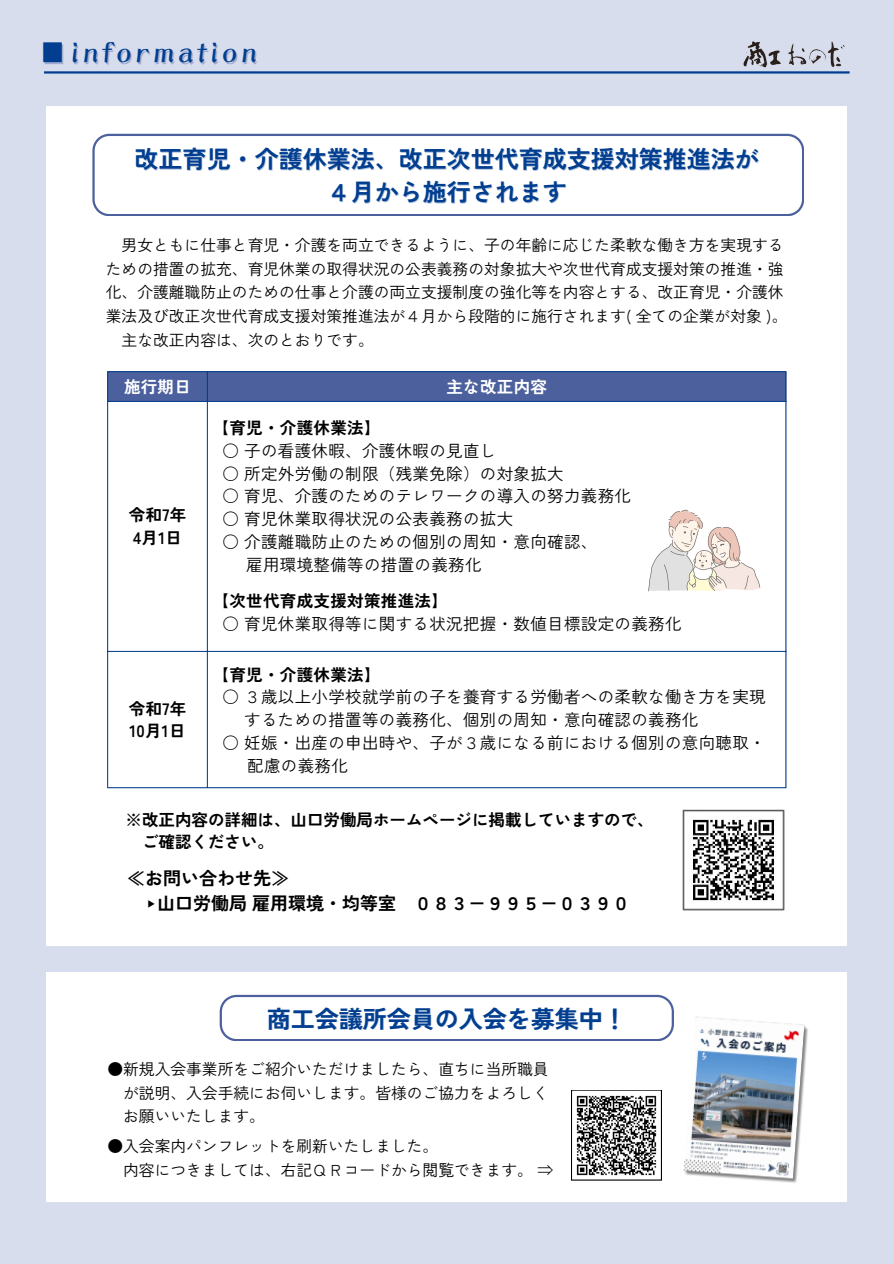
<style>
.page{position:relative;width:894px;height:1264px;background:#fff}
.page>*{position:absolute;margin:0;border:0;box-sizing:border-box;transform-origin:0 0}
.t1{font:30px "Tsubame Std R";letter-spacing:.1em;color:#013e90}
.t2{font:700 24px "Zen Kaku Gothic New";color:#013e90}
.t3{font:700 18px/24.8px "Zen Kaku Gothic New";color:#000}
.t4{font:16.5px "Zen Kaku Gothic New";letter-spacing:.02em;color:#000}
.t5{font:700 16.5px "Zen Kaku Gothic New";letter-spacing:.02em;color:#000}
.t6{font:700 16.5px/22.5px "Zen Kaku Gothic New";color:#000}
.t7{font:700 16.5px "Zen Kaku Gothic New";letter-spacing:.02em;color:#fff}
.t8{font:15.75px/23.7px "Zen Kaku Gothic New";color:#000}
.s1{font-family:"Free Sans";font-weight:400}
.s2{font-family:"Noto Sans CJ Ksc"}
</style>
<div class="page">
<div style="left:0;top:0;width:893px;height:1263px;background:#d8dded"></div>
<hr style="left:44px;top:71px;width:805px;height:3px;background:#013e90">
<img style="left:743px;top:41px;width:102px;height:27px">
<div style="left:47px;top:106px;width:799px;height:839px;background:#fff"></div>
<div style="left:108px;top:372px;width:677px;height:29px;background:#4b609d"></div>
<hr style="left:107px;top:372px;width:1px;height:415px;background:#013e90">
<hr style="left:207px;top:372px;width:1px;height:415px;background:#013e90">
<hr style="left:785px;top:372px;width:1px;height:415px;background:#013e90">
<hr style="left:107px;top:371px;width:679px;height:1px;background:#013e90">
<hr style="left:107px;top:401px;width:679px;height:1px;background:#013e90">
<hr style="left:107px;top:651px;width:679px;height:1px;background:#013e90">
<hr style="left:107px;top:787px;width:679px;height:1px;background:#013e90">
<img style="left:682px;top:809px;width:101px;height:101px">
<div style="left:47px;top:972px;width:799px;height:229px;background:#fff"></div>
<svg style="left:647px;top:509px;width:113px;height:82px;background:#eee7e3"></svg>
<img style="left:682px;top:1016px;width:128px;height:171px">
<img style="left:573px;top:1092px;width:86px;height:85px">
<div style="left:92px;top:134px;width:711px;height:82px;background:#fff"></div>
<svg style="left:219px;top:994px;width:454px;height:46px;background:#f1f2f7"></svg>
<p class="t1" style="left:38px;top:37px;width:221px">■information</p>
<p class="t2" style="left:135px;top:140px;width:625px">改正育児・介護休業法、改正次世代育成支援対策推進法が</p>
<p class="t2" style="left:326px;top:173px;width:241px">４月から施行されます</p>
<p class="t8" style="left:106px;top:232px;width:683px;text-indent:16px">男女ともに仕事と育児・介護を両立できるように、子の年齢に応じた柔軟な働き方を実現するための措置の拡充、育児休業の取得状況の公表義務の対象拡大や次世代育成支援対策の推進・強化、介護離職防止のための仕事と介護の両立支援制度の強化等を内容とする、改正育児・介護休業法及び改正次世代育成支援対策推進法が４月から段階的に施行されます( 全ての企業が対象 )。</p>
<p class="t8" style="left:121px;top:327px;width:253px">主な改正内容は、次のとおりです。</p>
<p class="t7" style="left:124px;top:374px;width:68px">施行期日</p>
<p class="t7" style="left:446px;top:374px;width:102px">主な改正内容</p>
<p class="t5" style="left:129px;top:501px;width:59px">令和7年</p>
<p class="t5" style="left:133px;top:524px;width:50px">4月1日</p>
<p class="t5" style="left:129px;top:695px;width:59px">令和7年</p>
<p class="t5" style="left:129px;top:718px;width:58px">10月1日</p>
<h1 class="t5" style="left:212px;top:415px;width:169px">【育児・介護休業法】</h1>
<p class="t4" style="left:222px;top:437px;width:275px">○ 子の看護休暇、介護休暇の見直し</p>
<p class="t4" style="left:222px;top:460px;width:342px">○ 所定外労働の制限（残業免除）の対象拡大</p>
<h3 class="t4" style="left:222px;top:483px;width:410px">○ 育児、介護のためのテレワークの導入の努力義務化</h3>
<p class="t4" style="left:222px;top:506px;width:292px">○ 育児休業取得状況の公表義務の拡大</p>
<p class="t4" style="left:222px;top:528px;width:376px">○ 介護離職防止のための個別の周知・意向確認、</p>
<p class="t4" style="left:246px;top:551px;width:237px">雇用環境整備等の措置の義務化</p>
<p class="t5" style="left:212px;top:588px;width:237px">【次世代育成支援対策推進法】</p>
<p class="t4" style="left:222px;top:611px;width:460px">○ 育児休業取得等に関する状況把握・数値目標設定の義務化</p>
<p class="t5" style="left:212px;top:661px;width:169px">【育児・介護休業法】</p>
<p class="t4" style="left:222px;top:684px;width:544px">○ ３歳以上小学校就学前の子を養育する労働者への柔軟な働き方を実現</p>
<p class="t4" style="left:244px;top:707px;width:455px">するための措置等の義務化、個別の周知・意向確認の義務化</p>
<p class="t4" style="left:222px;top:729px;width:544px">○ 妊娠・出産の申出時や、子が３歳になる前における個別の意向聴取・</p>
<p class="t4" style="left:247px;top:752px;width:102px">配慮の義務化</p>
<p class="t6" style="left:142px;top:807px;width:513px;text-indent:-16px">※改正内容の詳細は、山口労働局ホームページに掲載していますので、ご確認ください。</p>
<p class="t3" style="left:145px;top:864px;width:486px;text-indent:-18px">≪お問い合わせ先≫<br><span class="s1">▸</span>山口労働局雇用環境・均等室 ０８３<span class="s2">－</span>９９５<span class="s2">－</span>０３９０</p>
<p class="t2" style="left:266px;top:999px;width:361px">商工会議所会員の入会を募集中！</p>
<p class="t8" style="left:107px;top:1056px;width:442px">●新規入会事業所をご紹介いただけましたら、直ちに当所職員</p>
<p class="t8" style="left:123px;top:1080px;width:427px">が説明、入会手続にお伺いします。皆様のご協力をよろしく</p>
<p class="t8" style="left:123px;top:1103px;width:143px">お願いいたします。</p>
<p class="t8" style="left:123px;top:1133px;width:431px;text-indent:-16px">●入会案内パンフレットを刷新いたしました。<br>内容につきましては、右記ＱＲコードから閲覧できます。 ⇒</p>
</div>
